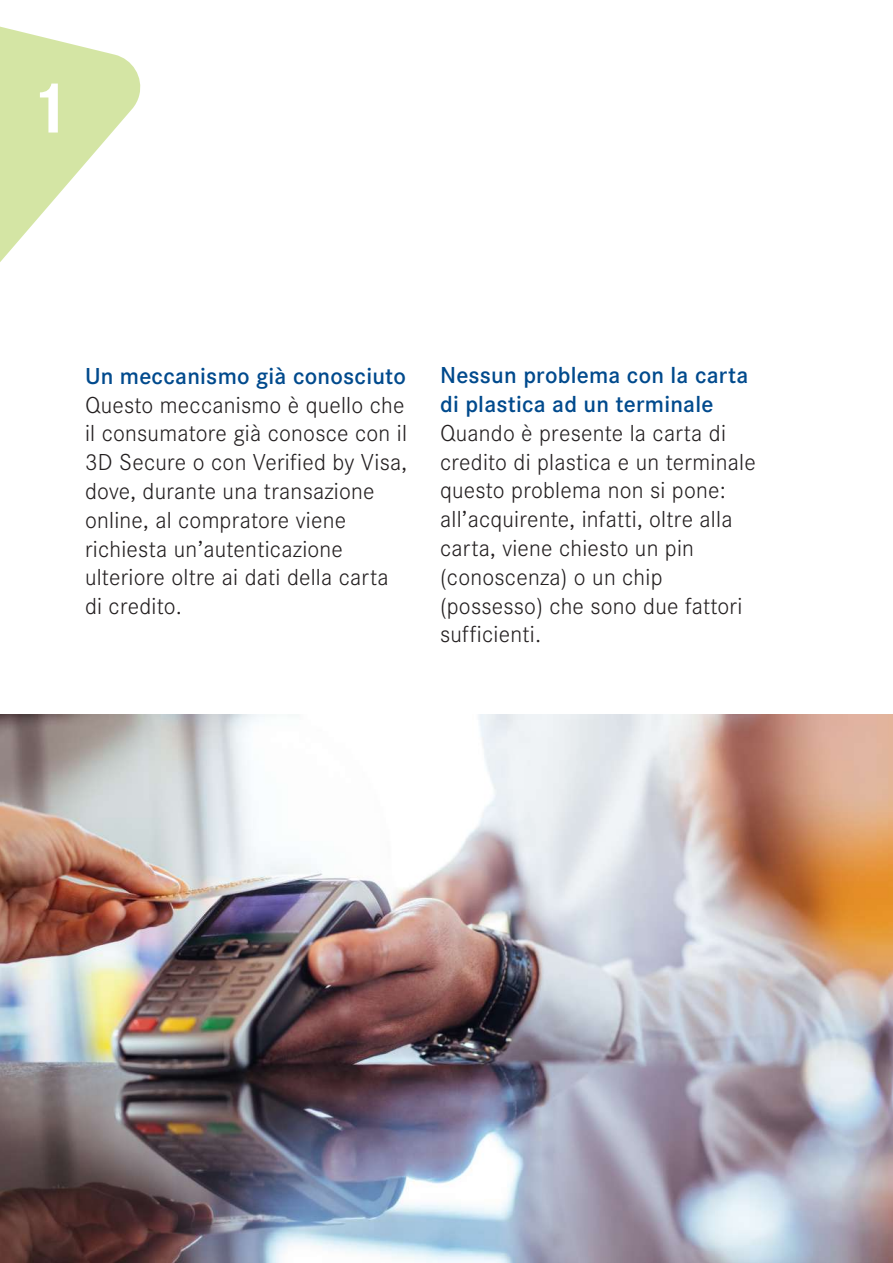
<style>
.page{position:relative;width:893px;height:1263px;background:#fff}
.page>*{position:absolute;margin:0;border:0;box-sizing:border-box;transform-origin:0 0}
.t1{font:700 75px "Corporate S";color:#fff}
.t2{font:300 24px/28.8px "Corporate S";letter-spacing:.01em;color:#231f20}
.t3{font:600 24px/28.8px "Corporate S";letter-spacing:.01em;color:#004a8d}
</style>
<div class="page">
<svg style="left:0;top:26px;width:141px;height:236px"></svg>
<img style="left:0;top:714px;width:893px;height:549px">
<h1 class="t1" style="left:28px;top:65px;width:44px">1</h1>
<p class="t3" style="left:85px;top:362px;width:322px">Un meccanismo già conosciuto</p>
<p class="t2" style="left:85px;top:390px;width:324px">Questo meccanismo è quello che il consumatore già conosce con il<br>3D Secure o con Verified by Visa, dove, durante una transazione online, al compratore viene richiesta un’autenticazione ulteriore oltre ai dati della carta di credito.</p>
<p class="t3" style="left:440px;top:361px;width:310px">Nessun problema con la carta di plastica ad un terminale</p>
<p class="t2" style="left:440px;top:419px;width:317px">Quando è presente la carta di credito di plastica e un terminale questo problema non si pone: all’acquirente, infatti, oltre alla carta, viene chiesto un pin (conoscenza) o un chip (possesso) che sono due fattori sufficienti.</p>
</div>
